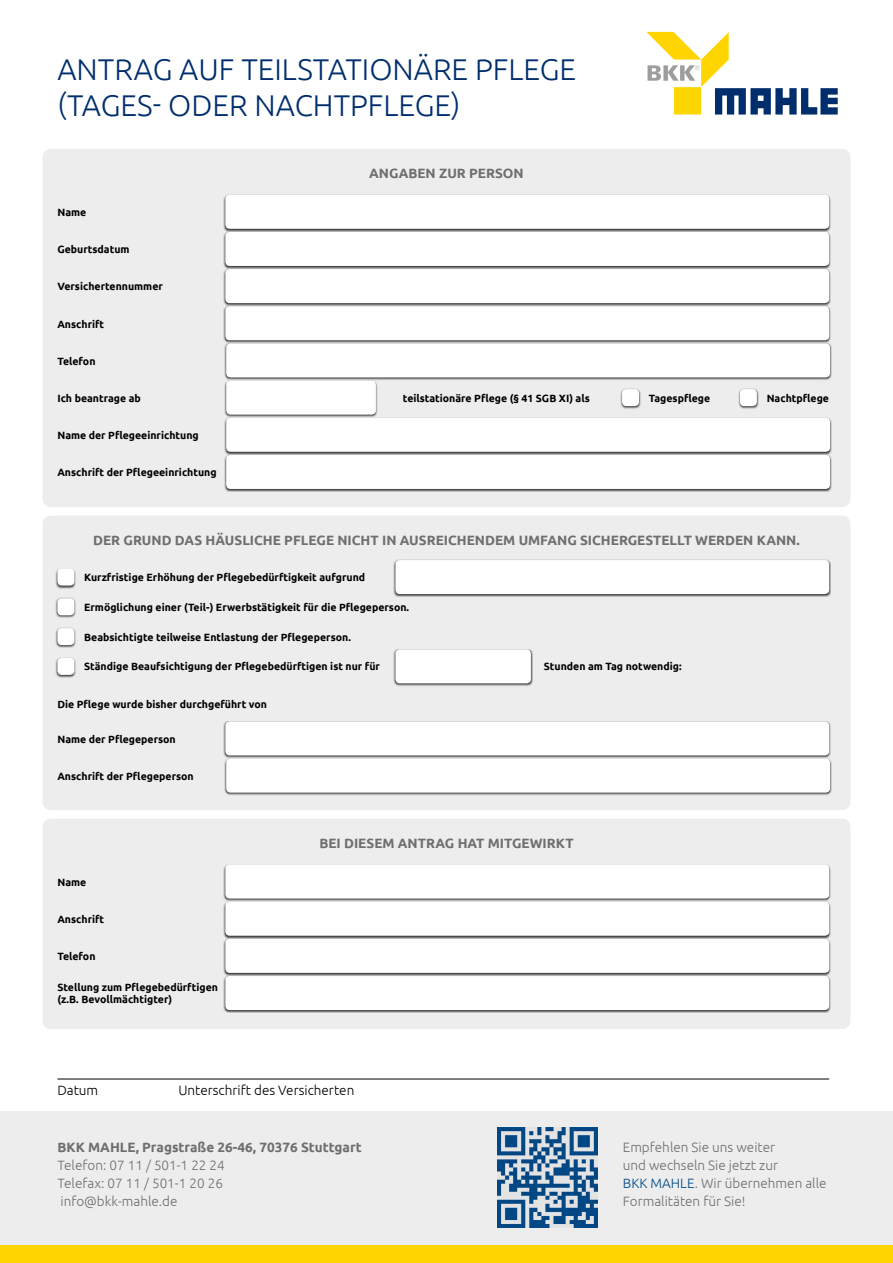
<style>
.page{position:relative;width:893px;height:1263px;background:#fff}
.page>*{position:absolute;margin:0;border:0;box-sizing:border-box;transform-origin:0 0}
.t1{font:300 30px/36px "Ubuntu";color:#002e6d}
.t2{font:700 13.5px "Ubuntu";color:#706f6f}
.t3{font:300 13.5px/18px "Ubuntu";color:#706f6f}
.t4{font:300 13.5px "Ubuntu";color:#000}
.t5{font:700 10.5px/12px "Ubuntu";color:#000}
.s1{color:#004884}
</style>
<div class="page">
<div style="left:43px;top:149px;width:807px;height:358px;background:#ededed;border-radius:9px"></div>
<div style="left:43px;top:819px;width:807px;height:210px;background:#ededed;border-radius:9px"></div>
<div style="left:43px;top:516px;width:807px;height:294px;background:#ededed;border-radius:9px"></div>
<svg style="left:646px;top:32px;width:192px;height:83px"></svg>
<hr style="left:57px;top:1078px;width:772px;height:1px;background:#000">
<div style="left:0;top:1111px;width:893px;height:152px;background:#ededed"></div>
<div style="left:0;top:1246px;width:893px;height:17px;background:#ffd500"></div>
<img style="left:497px;top:1127px;width:100px;height:100px">
<div style="left:224px;top:380px;width:154px;height:38px;background:#000;opacity:.75"></div>
<div style="left:226px;top:381px;width:150px;height:34px;background:#fff;border-radius:4px"></div>
<div style="left:620px;top:388px;width:21px;height:21px;background:#000;opacity:.75"></div>
<div style="left:622px;top:389px;width:17px;height:17px;background:#fff;border-radius:4px"></div>
<div style="left:738px;top:388px;width:21px;height:21px;background:#000;opacity:.75"></div>
<div style="left:740px;top:389px;width:17px;height:17px;background:#fff;border-radius:4px"></div>
<div style="left:55px;top:568px;width:21px;height:21px;background:#000;opacity:.75"></div>
<div style="left:57px;top:568px;width:17px;height:17px;background:#fff;border-radius:4px"></div>
<div style="left:55px;top:598px;width:21px;height:21px;background:#000;opacity:.75"></div>
<div style="left:57px;top:598px;width:17px;height:17px;background:#fff;border-radius:4px"></div>
<div style="left:55px;top:627px;width:21px;height:21px;background:#000;opacity:.75"></div>
<div style="left:57px;top:628px;width:17px;height:17px;background:#fff;border-radius:4px"></div>
<div style="left:55px;top:657px;width:21px;height:21px;background:#000;opacity:.75"></div>
<div style="left:57px;top:658px;width:17px;height:17px;background:#fff;border-radius:4px"></div>
<div style="left:223px;top:194px;width:608px;height:38px;background:#000;opacity:.75"></div>
<div style="left:225px;top:195px;width:604px;height:34px;background:#fff;border-radius:4px"></div>
<div style="left:223px;top:864px;width:608px;height:37px;background:#000;opacity:.75"></div>
<div style="left:225px;top:864px;width:604px;height:34px;background:#fff;border-radius:4px"></div>
<div style="left:223px;top:231px;width:608px;height:38px;background:#000;opacity:.75"></div>
<div style="left:225px;top:232px;width:604px;height:34px;background:#fff;border-radius:4px"></div>
<div style="left:223px;top:901px;width:608px;height:38px;background:#000;opacity:.75"></div>
<div style="left:225px;top:902px;width:604px;height:34px;background:#fff;border-radius:4px"></div>
<div style="left:393px;top:559px;width:438px;height:38px;background:#000;opacity:.75"></div>
<div style="left:395px;top:560px;width:434px;height:34px;background:#fff;border-radius:4px"></div>
<div style="left:393px;top:649px;width:140px;height:37px;background:#000;opacity:.75"></div>
<div style="left:395px;top:649px;width:136px;height:34px;background:#fff;border-radius:4px"></div>
<div style="left:223px;top:268px;width:608px;height:38px;background:#000;opacity:.75"></div>
<div style="left:225px;top:269px;width:604px;height:34px;background:#fff;border-radius:4px"></div>
<div style="left:223px;top:938px;width:608px;height:38px;background:#000;opacity:.75"></div>
<div style="left:225px;top:939px;width:604px;height:34px;background:#fff;border-radius:4px"></div>
<div style="left:223px;top:305px;width:608px;height:38px;background:#000;opacity:.75"></div>
<div style="left:225px;top:306px;width:604px;height:34px;background:#fff;border-radius:4px"></div>
<div style="left:223px;top:975px;width:608px;height:38px;background:#000;opacity:.75"></div>
<div style="left:225px;top:976px;width:604px;height:34px;background:#fff;border-radius:4px"></div>
<div style="left:223px;top:721px;width:608px;height:37px;background:#000;opacity:.75"></div>
<div style="left:225px;top:721px;width:604px;height:34px;background:#fff;border-radius:4px"></div>
<div style="left:224px;top:343px;width:608px;height:37px;background:#000;opacity:.75"></div>
<div style="left:226px;top:343px;width:604px;height:34px;background:#fff;border-radius:4px"></div>
<div style="left:224px;top:758px;width:608px;height:38px;background:#000;opacity:.75"></div>
<div style="left:226px;top:759px;width:604px;height:34px;background:#fff;border-radius:4px"></div>
<div style="left:224px;top:417px;width:608px;height:38px;background:#000;opacity:.75"></div>
<div style="left:226px;top:418px;width:604px;height:34px;background:#fff;border-radius:4px"></div>
<div style="left:224px;top:454px;width:608px;height:38px;background:#000;opacity:.75"></div>
<div style="left:226px;top:455px;width:604px;height:34px;background:#fff;border-radius:4px"></div>
<h1 class="t1" style="left:57px;top:50px;width:520px">ANTRAG AUF TEILSTATIONÄRE PFLEGE (TAGES- ODER NACHTPFLEGE)</h1>
<p class="t5" style="left:57px;top:206px;width:30px">Name</p>
<p class="t5" style="left:57px;top:243px;width:74px">Geburtsdatum</p>
<p class="t5" style="left:57px;top:280px;width:107px">Versichertennummer</p>
<p class="t5" style="left:57px;top:318px;width:48px">Anschrift</p>
<p class="t5" style="left:57px;top:355px;width:40px">Telefon</p>
<p class="t2" style="left:369px;top:165px;width:156px">ANGABEN ZUR PERSON</p>
<p class="t5" style="left:57px;top:392px;width:85px">Ich beantrage ab</p>
<p class="t5" style="left:403px;top:392px;width:188px">teilstationäre Pflege (§ 41 SGB XI) als</p>
<p class="t5" style="left:649px;top:392px;width:63px">Tagespflege</p>
<p class="t5" style="left:767px;top:392px;width:64px">Nachtpflege</p>
<p class="t5" style="left:57px;top:429px;width:143px">Name der Pflegeeinrichtung</p>
<p class="t5" style="left:57px;top:466px;width:161px">Anschrift der Pflegeeinrichtung</p>
<p class="t2" style="left:93px;top:532px;width:708px">DER GRUND DAS HÄUSLICHE PFLEGE NICHT IN AUSREICHENDEM UMFANG SICHERGESTELLT WERDEN KANN.</p>
<p class="t5" style="left:84px;top:571px;width:283px">Kurzfristige Erhöhung der Pflegebedürftigkeit aufgrund</p>
<p class="t5" style="left:84px;top:601px;width:326px">Ermöglichung einer (Teil-) Erwerbstätigkeit für die Pflegeperson.</p>
<p class="t5" style="left:84px;top:631px;width:268px">Beabsichtigte teilweise Entlastung der Pflegeperson.</p>
<p class="t5" style="left:84px;top:660px;width:297px">Ständige Beaufsichtigung der Pflegebedürftigen ist nur für</p>
<p class="t5" style="left:544px;top:660px;width:139px">Stunden am Tag notwendig:</p>
<p class="t5" style="left:57px;top:698px;width:211px">Die Pflege wurde bisher durchgeführt von</p>
<p class="t5" style="left:57px;top:733px;width:120px">Name der Pflegeperson</p>
<p class="t5" style="left:57px;top:770px;width:138px">Anschrift der Pflegeperson</p>
<p class="t5" style="left:57px;top:876px;width:30px">Name</p>
<p class="t5" style="left:57px;top:913px;width:48px">Anschrift</p>
<p class="t5" style="left:57px;top:950px;width:40px">Telefon</p>
<p class="t5" style="left:57px;top:981px;width:162px">Stellung zum Pflegebedürftigen (z.B. Bevollmächtigter)</p>
<p class="t2" style="left:319px;top:834px;width:256px">BEI DIESEM ANTRAG HAT MITGEWIRKT</p>
<p class="t4" style="left:57px;top:1082px;width:42px">Datum</p>
<p class="t4" style="left:178px;top:1082px;width:177px">Unterschrift des Versicherten</p>
<p class="t2" style="left:57px;top:1139px;width:306px">BKK MAHLE, Pragstraße 26-46, 70376 Stuttgart</p>
<p class="t3" style="left:57px;top:1156px;width:169px">Telefon: 07 11 / 501-1 22 24<br>Telefax: 07 11 / 501-1 20 26 info@bkk-mahle.de</p>
<p class="t3" style="left:623px;top:1138px;width:205px">Empfehlen Sie uns weiter<br>und wechseln Sie jetzt zur<br><span class="s1">BKK MAHLE</span>. Wir übernehmen alle<br>Formalitäten für Sie!</p>
</div>
